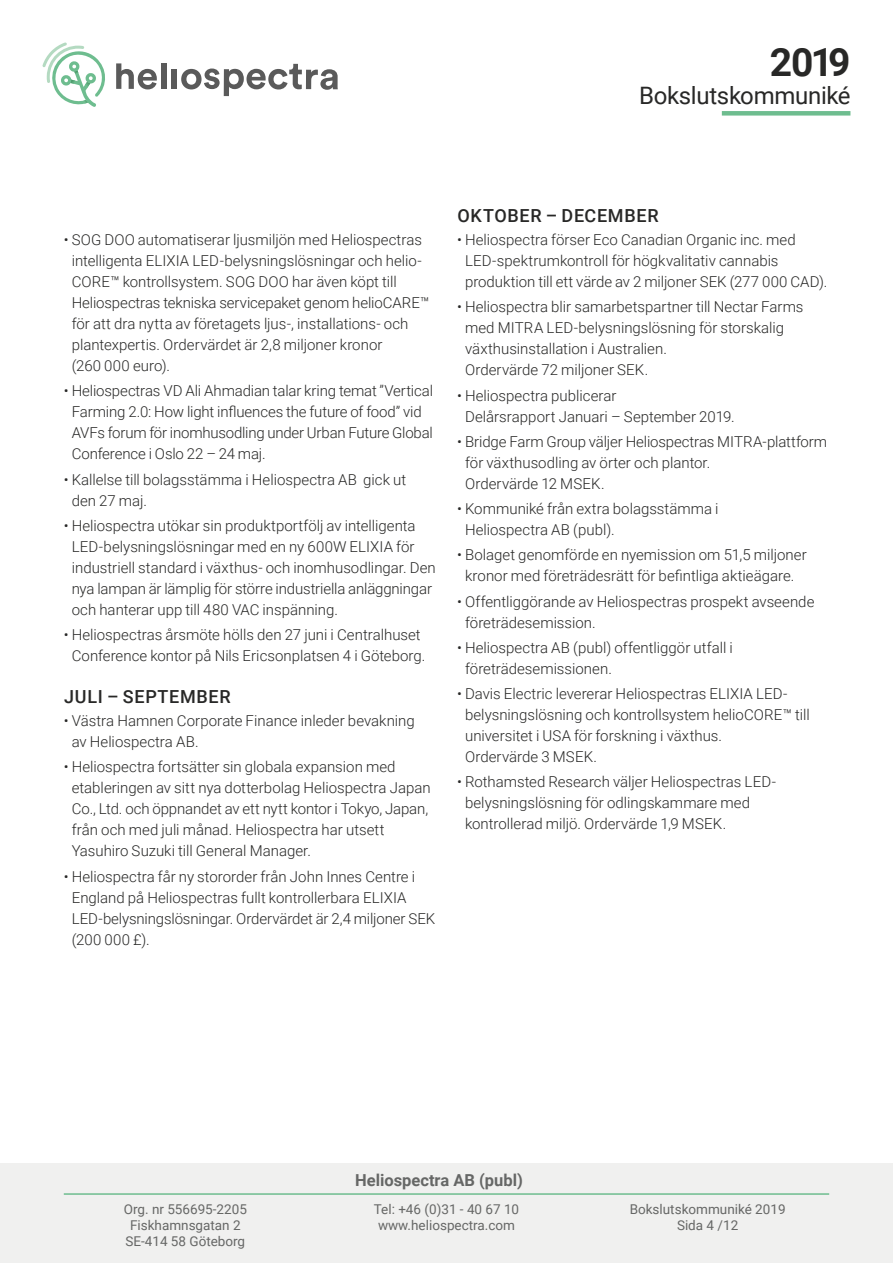
<style>
.page{position:relative;width:893px;height:1263px;background:#fff}
.page>*{position:absolute;margin:0;border:0;box-sizing:border-box;transform-origin:0 0}
.t1{font:700 39px "Roboto";color:#282827}
.t2{font:24px "Roboto";letter-spacing:-.015em;color:#282827}
.t3{font:500 18px "Roboto";letter-spacing:.04em;color:#282827}
.t4{font:700 16.5px "Roboto";color:#666766}
.t5{font:300 15px/21px "Roboto";color:#282827}
.t6{font:13.5px/16.2px "Roboto";color:#666766;text-align:center}
</style>
<div class="page">
<svg style="left:116px;top:63px;width:41px;height:26px"></svg>
<div style="left:161px;top:63px;width:5px;height:26px;background:#5a5a5a"></div>
<div style="left:172px;top:69px;width:5px;height:20px;background:#5a5a5a"></div>
<svg style="left:181px;top:64px;width:157px;height:32px"></svg>
<svg style="left:43px;top:43px;width:62px;height:64px"></svg>
<div style="left:722px;top:111px;width:128px;height:5px;background:#6ebd8f"></div>
<div style="left:0;top:1163px;width:893px;height:100px;background:#f0f0ef"></div>
<hr style="left:64px;top:1193px;width:765px;height:2px;background:#6ebd8f">
<h1 class="t1" style="left:770px;top:35px;width:82px">2019</h1>
<h2 class="t2" style="left:639px;top:78px;width:213px">Bokslutskommuniké</h2>
<p class="t5" style="left:72px;top:229px;width:359px;text-indent:-8px">• SOG DOO automatiserar ljusmiljön med Heliospectras intelligenta ELIXIA LED-belysningslösningar och helio-CORE™ kontrollsystem. SOG DOO har även köpt till Heliospectras tekniska servicepaket genom helioCARE™ för att dra nytta av företagets ljus-, installations- och plantexpertis. Ordervärdet är 2,8 miljoner kronor<br>(260 000 euro).</p>
<p class="t5" style="left:72px;top:380px;width:363px;text-indent:-8px">• Heliospectras VD Ali Ahmadian talar kring temat ”Vertical Farming 2.0: How light influences the future of food” vid AVFs forum för inomhusodling under Urban Future Global Conference i Oslo 22 – 24 maj.</p>
<p class="t5" style="left:72px;top:468px;width:336px;text-indent:-8px">• Kallelse till bolagsstämma i Heliospectra AB gick ut den 27 maj.</p>
<p class="t5" style="left:72px;top:514px;width:366px;text-indent:-8px">• Heliospectra utökar sin produktportfölj av intelligenta LED-belysningslösningar med en ny 600W ELIXIA för industriell standard i växthus- och inomhusodlingar. Den nya lampan är lämplig för större industriella anläggningar och hanterar upp till 480 VAC inspänning.</p>
<p class="t5" style="left:64px;top:624px;width:363px;text-align:center">• Heliospectras årsmöte hölls den 27 juni i Centralhuset<br>Conference kontor på Nils Ericsonplatsen 4 i Göteborg.</p>
<p class="t3" style="left:64px;top:684px;width:168px">JULI – SEPTEMBER</p>
<p class="t5" style="left:72px;top:710px;width:345px;text-indent:-8px">• Västra Hamnen Corporate Finance inleder bevakning av Heliospectra AB.</p>
<p class="t5" style="left:72px;top:756px;width:360px;text-indent:-8px">• Heliospectra fortsätter sin globala expansion med etableringen av sitt nya dotterbolag Heliospectra Japan Co., Ltd. och öppnandet av ett nytt kontor i Tokyo, Japan, från och med juli månad. Heliospectra har utsett Yasuhiro Suzuki till General Manager.</p>
<p class="t5" style="left:72px;top:865px;width:365px;text-indent:-8px">• Heliospectra får ny stororder från John Innes Centre i England på Heliospectras fullt kontrollerbara ELIXIA LED-belysningslösningar. Ordervärdet är 2,4 miljoner SEK (200 000 £).</p>
<p class="t3" style="left:457px;top:203px;width:203px">OKTOBER – DECEMBER</p>
<p class="t5" style="left:465px;top:229px;width:364px;text-indent:-8px">• Heliospectra förser Eco Canadian Organic inc. med<br>LED-spektrumkontroll för högkvalitativ cannabis produktion till ett värde av 2 miljoner SEK (277 000 CAD).</p>
<p class="t5" style="left:465px;top:296px;width:340px;text-indent:-8px">• Heliospectra blir samarbetspartner till Nectar Farms med MITRA LED-belysningslösning för storskalig växthusinstallation i Australien.<br>Ordervärde 72 miljoner SEK.</p>
<p class="t5" style="left:465px;top:384px;width:271px;text-indent:-8px">• Heliospectra publicerar<br>Delårsrapport Januari – September 2019.</p>
<p class="t5" style="left:465px;top:430px;width:364px;text-indent:-8px">• Bridge Farm Group väljer Heliospectras MITRA-plattform för växthusodling av örter och plantor.<br>Ordervärde 12 MSEK.</p>
<p class="t5" style="left:465px;top:498px;width:255px;text-indent:-8px">• Kommuniké från extra bolagsstämma i<br>Heliospectra AB (publ).</p>
<p class="t5" style="left:457px;top:544px;width:351px;text-align:center">• Bolaget genomförde en nyemission om 51,5 miljoner kronor med företrädesrätt för befintliga aktieägare.</p>
<p class="t5" style="left:465px;top:590px;width:351px;text-indent:-8px">• Offentliggörande av Heliospectras prospekt avseende företrädesemission.</p>
<p class="t5" style="left:465px;top:636px;width:269px;text-indent:-8px">• Heliospectra AB (publ) offentliggör utfall i företrädesemissionen.</p>
<p class="t5" style="left:465px;top:683px;width:346px;text-indent:-8px">• Davis Electric levererar Heliospectras ELIXIA LED&shy;belysningslösning och kontrollsystem helioCORE™ till universitet i USA för forskning i växthus.<br>Ordervärde 3 MSEK.</p>
<p class="t5" style="left:465px;top:771px;width:312px;text-indent:-8px">• Rothamsted Research väljer Heliospectras LED&shy;belysningslösning för odlingskammare med kontrollerad miljö. Ordervärde 1,9 MSEK.</p>
<p class="t4" style="left:355px;top:1169px;width:169px">Heliospectra AB (publ)</p>
<p class="t6" style="left:124px;top:1200px;width:125px">Org. nr 556695-2205<br>Fiskhamnsgatan 2<br>SE-414 58 Göteborg</p>
<p class="t6" style="left:374px;top:1200px;width:147px">Tel: +46 (0)31 - 40 67 10 www.heliospectra.com</p>
<p class="t6" style="left:630px;top:1200px;width:157px">Bokslutskommuniké 2019<br>Sida 4 /12</p>
</div>
